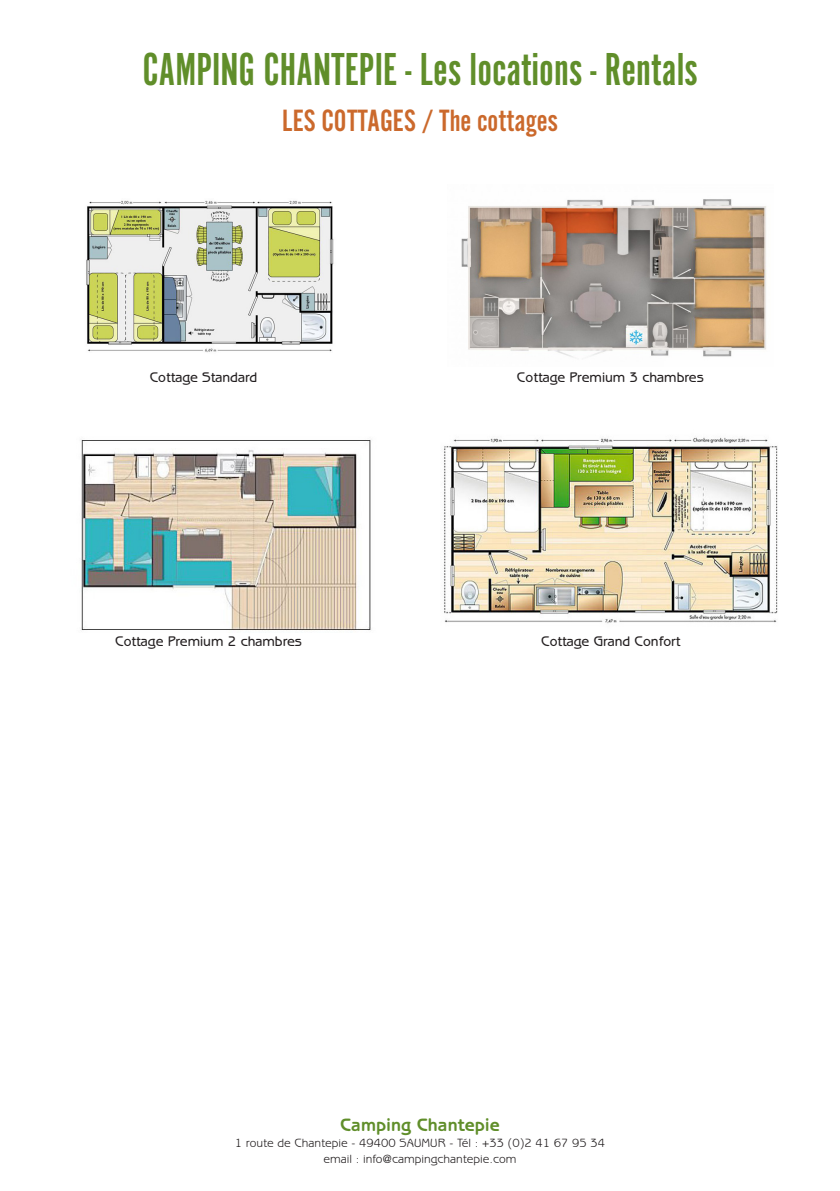
<style>
.page{position:relative;width:840px;height:1191px;background:#fff}
.page>*{position:absolute;margin:0;border:0;box-sizing:border-box;transform-origin:0 0}
.t1{font:48px "Alternate Gothic Std No 1";color:#608e2a}
.t2{font:32px "Alternate Gothic Std No 2";color:#cb692c}
.t3{font:700 18px "Benguiat Gothic Std";color:#608e2a}
.t4{font:500 14px "Benguiat Gothic Std";color:#231f20}
.t5{font:12px "Benguiat Gothic Std";color:#231f20}
</style>
<div class="page">
<img style="left:86px;top:200px;width:248px;height:153px">
<img style="left:461px;top:199px;width:306px;height:159px">
<img style="left:81px;top:440px;width:290px;height:190px">
<img style="left:444px;top:437px;width:334px;height:187px">
<p class="t1" style="left:142px;top:45px;width:556px">CAMPING CHANTEPIE - Les locations - Rentals</p>
<p class="t2" style="left:282px;top:104px;width:277px">LES COTTAGES / The cottages</p>
<p class="t4" style="left:150px;top:369px;width:109px">Cottage Standard</p>
<p class="t4" style="left:516px;top:369px;width:188px">Cottage Premium 3 chambres</p>
<p class="t4" style="left:115px;top:633px;width:188px">Cottage Premium 2 chambres</p>
<p class="t4" style="left:541px;top:633px;width:141px">Cottage Grand Confort</p>
<p class="t3" style="left:340px;top:1114px;width:161px">Camping Chantepie</p>
<p class="t5" style="left:235px;top:1135px;width:371px">1 route de Chantepie - 49400 SAUMUR - Tél : +33 (0)2 41 67 95 34</p>
<p class="t5" style="left:323px;top:1151px;width:194px">email : info@campingchantepie.com</p>
</div>
